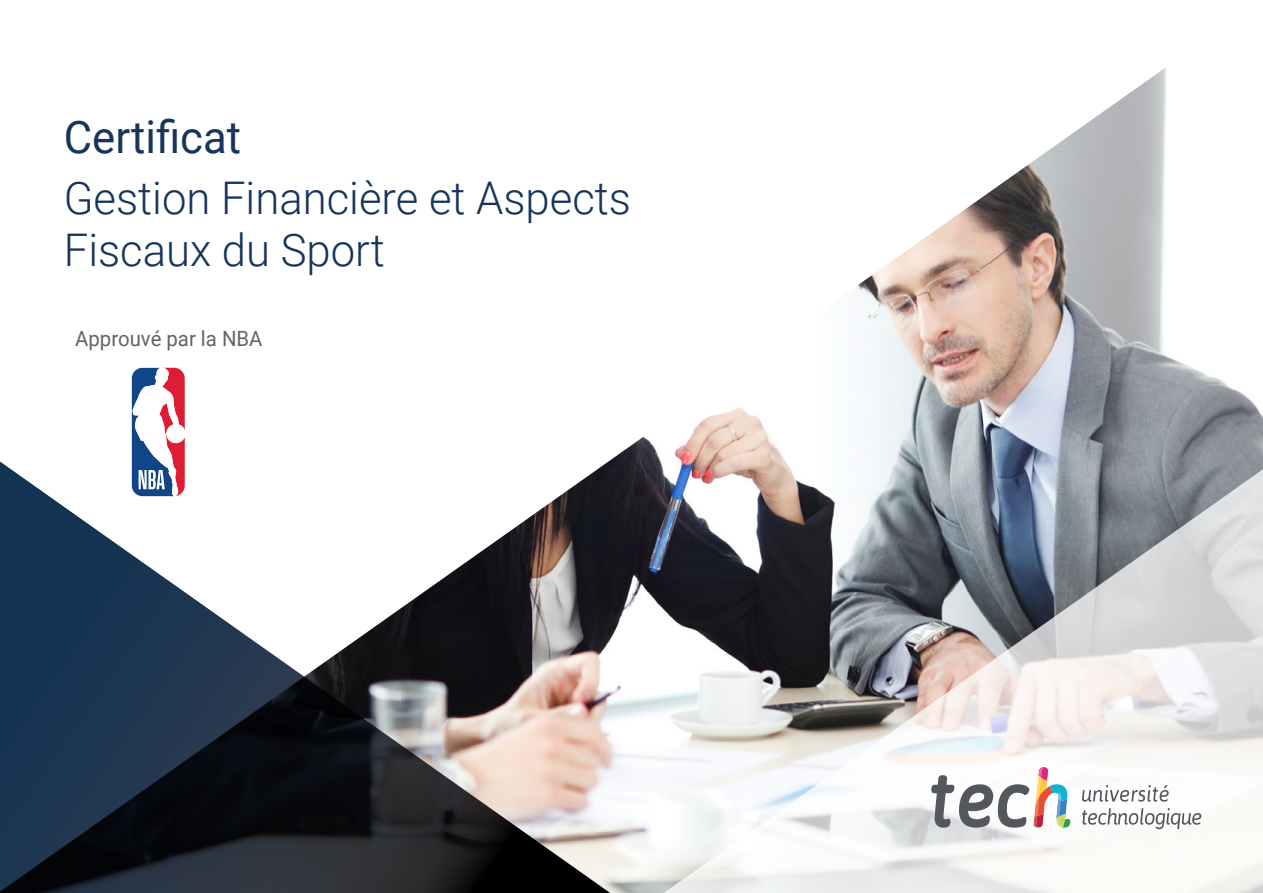
<style>
.page{position:relative;width:1263px;height:893px;background:#fff}
.page>*{position:absolute;margin:0;border:0;box-sizing:border-box;transform-origin:0 0}
.t1{font:300 45px/52.5px "Roboto";color:#17355b}
.t2{font:45px "Roboto";color:#17355b}
.t3{font:21px "Roboto";color:#61646a}
</style>
<div class="page">
<img style="left:131px;top:67px;width:1132px;height:387px">
<svg style="left:640px;top:454px;width:623px;height:439px"></svg>
<svg style="left:0;top:446px;width:640px;height:447px"></svg>
<svg style="left:132px;top:368px;width:53px;height:128px"></svg>
<svg style="left:1082px;top:785px;width:87px;height:17px"></svg>
<svg style="left:1082px;top:808px;width:119px;height:21px"></svg>
<svg style="left:931px;top:767px;width:139px;height:61px"></svg>
<p class="t2" style="left:64px;top:105px;width:179px">Certificat</p>
<p class="t1" style="left:64px;top:170px;width:569px">Gestion Financière et Aspects<br>Fiscaux du Sport</p>
<p class="t3" style="left:75px;top:324px;width:189px">Approuvé par la NBA</p>
</div>
